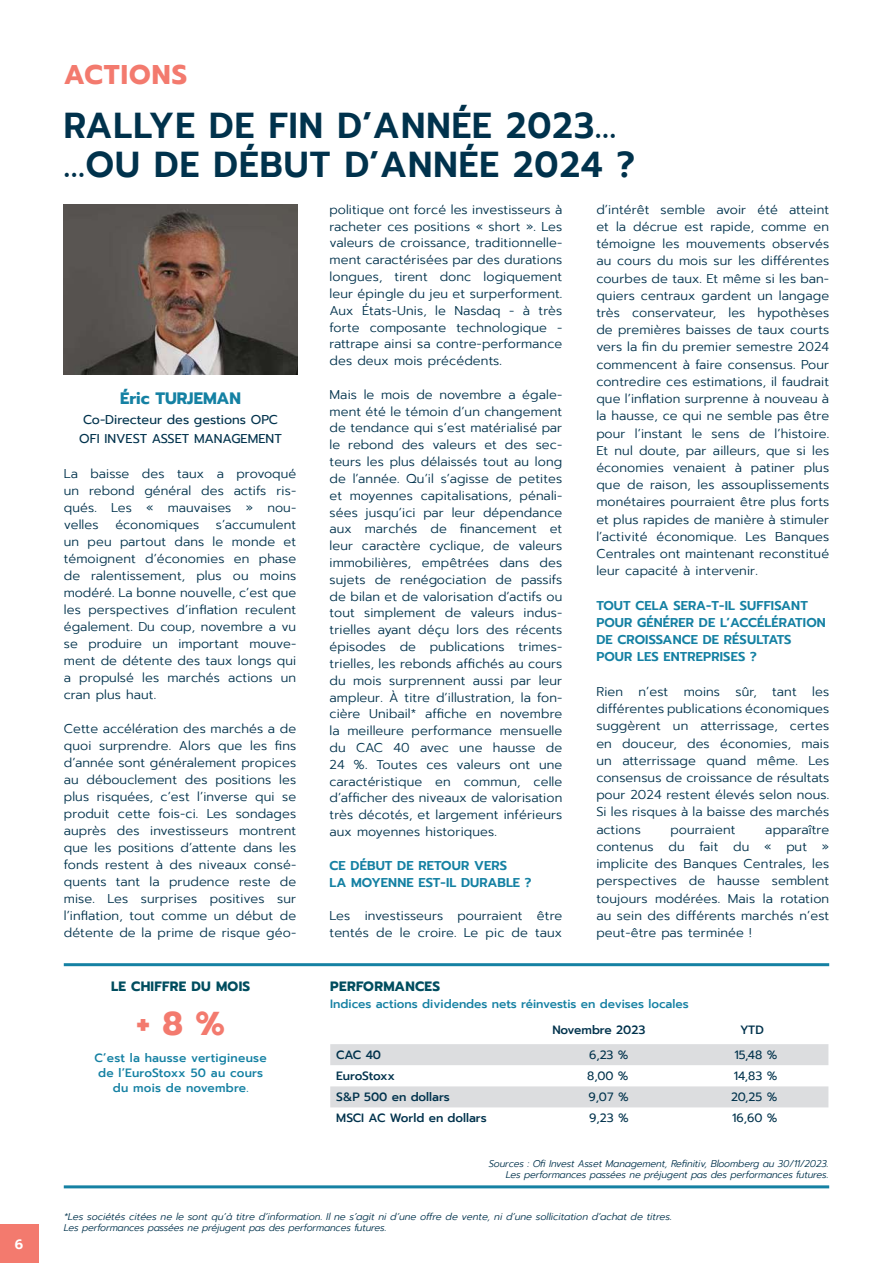
<style>
.page{position:relative;width:893px;height:1263px;background:#fff}
.page>*{position:absolute;margin:0;border:0;box-sizing:border-box;transform-origin:0 0}
.t1{font:600 36px/39px "Prompt";letter-spacing:.03em;color:#00324c}
.t2{font:700 33px "Prompt";color:#f37a6e}
.t3{font:700 27px "Prompt";letter-spacing:.04em;color:#f37a6e}
.t4{font:700 16.5px "Prompt";color:#1581a3}
.t5{font:700 13.5px "Prompt";letter-spacing:.02em;color:#004d5f}
.t6{font:600 13.5px "Prompt";color:#fff}
.t7{font:300 12.75px/16.8px "Prompt";letter-spacing:.01em;color:#00324c;text-align:justify}
.t8{font:600 12.75px/17.2px "Prompt";letter-spacing:.01em;color:#1581a3}
.t9{font:12.75px/18.6px "Prompt";color:#00324c;text-align:center}
.t10{font:500 12px/15px "Prompt";letter-spacing:.02em;color:#1581a3;text-align:center}
.t11{font:500 12px "Prompt";color:#00324c}
.t12{font:500 12px "Prompt";color:#1581a3}
.t13{font:12px "Prompt";color:#00324c}
.t14{font:500 12px "Prompt";letter-spacing:-.02em;color:#00324c}
.t15{font:italic 300 9.75px/11.2px "Prompt";letter-spacing:-.01em;color:#00324c}
</style>
<div class="page">
<div style="left:0;top:1225px;width:38px;height:38px;background:#f37a6e"></div>
<hr style="left:64px;top:1185px;width:765px;height:3px;background:#1581a3">
<hr style="left:64px;top:963px;width:765px;height:3px;background:#1581a3">
<img style="left:64px;top:204px;width:234px;height:170px">
<svg style="left:330px;top:1044px;width:498px;height:63px"></svg>
<p class="t6" style="left:15px;top:1234px;width:10px">6</p>
<h3 class="t3" style="left:64px;top:54px;width:125px">ACTIONS</h3>
<h1 class="t1" style="left:64px;top:106px;width:573px">RALLYE DE FIN D’ANNÉE 2023... ...OU DE DÉBUT D’ANNÉE 2024 ?</h1>
<p class="t4" style="left:120px;top:385px;width:122px">Éric TURJEMAN</p>
<p class="t9" style="left:79px;top:411px;width:204px">Co-Directeur des gestions OPC<br>OFI INVEST ASSET MANAGEMENT</p>
<p class="t7" style="left:64px;top:465px;width:234px">La baisse des taux a provoqué un rebond général des actifs ris&shy;qués. Les « mauvaises » nou&shy;velles</p>
<p class="t7" style="left:64px;top:516px;width:234px;text-indent:152px">s’accumulent un peu partout dans le monde et témoignent d’économies en phase de ralentissement, plus ou moins modéré. La bonne nouvelle, c’est que les perspectives d’inflation reculent également. Du coup, novembre a vu se produire un important mouve&shy;ment de détente des taux longs qui a propulsé les marchés actions un cran plus haut.</p>
<p class="t7" style="left:64px;top:720px;width:234px">Cette accélération des marchés a de quoi surprendre. Alors que les fins d’année sont généralement propices au débouclement des positions les plus risquées, c’est l’inverse qui se produit cette fois-ci. Les sondages auprès des investisseurs montrent que les positions d’attente dans les fonds restent à des niveaux consé&shy;quents tant la prudence reste de mise. Les surprises positives sur l’inflation, tout comme un début de détente de la prime de risque géo-</p>
<p class="t7" style="left:115px;top:516px;width:85px">économiques</p>
<p class="t5" style="left:111px;top:976px;width:141px">LE CHIFFRE DU MOIS</p>
<h2 class="t2" style="left:136px;top:998px;width:90px">+ 8 %</h2>
<p class="t10" style="left:95px;top:1051px;width:174px">C’est la hausse vertigineuse de l’EuroStoxx 50 au cours du mois de novembre.</p>
<p class="t7" style="left:329px;top:201px;width:234px">politique ont forcé les investisseurs à racheter ces positions « short ». Les valeurs de croissance, traditionnelle&shy;ment caractérisées par des durations longues, tirent donc logiquement leur épingle du jeu et surperforment.<br>Aux États-Unis, le Nasdaq - à très forte composante technologique - rattrape ainsi sa contre-performance des deux mois précédents.</p>
<p class="t7" style="left:329px;top:386px;width:234px">Mais le mois de novembre a égale&shy;ment été le témoin d’un changement de tendance qui s’est matérialisé par le rebond des valeurs et des sec&shy;teurs les plus délaissés tout au long de l’année. Qu’il s’agisse de petites et moyennes capitalisations, pénali&shy;sées jusqu’ici par leur dépendance aux marchés de financement et leur caractère cyclique, de valeurs immobilières, empêtrées dans des sujets de renégociation de passifs de bilan et de valorisation d’actifs ou tout simplement de valeurs indus&shy;trielles ayant déçu lors des récents épisodes de publications trimes&shy;trielles, les rebonds affichés au cours du mois surprennent aussi par leur ampleur. À titre d’illustration, la fon&shy;cière Unibail* affiche en novembre la meilleure performance mensuelle du CAC 40 avec une hausse de 24 %. Toutes ces valeurs ont une caractéristique en commun, celle d’afficher des niveaux de valorisation très décotés, et largement inférieurs aux moyennes historiques.</p>
<p class="t8" style="left:329px;top:857px;width:204px;line-height:16.8px">CE DÉBUT DE RETOUR VERS<br>LA MOYENNE EST-IL DURABLE ?</p>
<p class="t7" style="left:329px;top:907px;width:234px">Les investisseurs pourraient être tentés de le croire. Le pic de taux</p>
<p class="t7" style="left:596px;top:201px;width:234px;line-height:17.2px">d’intérêt semble avoir été atteint et la décrue est rapide, comme en témoigne les mouvements observés au cours du mois sur les différentes courbes de taux. Et même si les ban&shy;quiers centraux gardent un langage très conservateur, les hypothèses de premières baisses de taux courts vers la fin du premier semestre 2024 commencent à faire consensus. Pour contredire ces estimations, il faudrait que l’inflation surprenne à nouveau à la hausse, ce qui ne semble pas être pour l’instant le sens de l’histoire.<br>Et nul doute, par ailleurs, que si les économies venaient à patiner plus que de raison, les assouplissements monétaires pourraient être plus forts et plus rapides de manière à stimuler l’activité économique. Les Banques Centrales ont maintenant reconstitué leur capacité à intervenir.</p>
<p class="t8" style="left:596px;top:597px;width:231px">TOUT CELA SERA-T-IL SUFFISANT<br>POUR GÉNÉRER DE L’ACCÉLÉRATION<br>DE CROISSANCE DE RÉSULTATS<br>POUR LES ENTREPRISES ?</p>
<p class="t7" style="left:596px;top:683px;width:234px;line-height:17.2px">Rien n’est moins sûr, tant les différentes publications économiques suggèrent un atterrissage, certes en douceur, des économies, mais un atterrissage quand même. Les consensus de croissance de résultats pour 2024 restent élevés selon nous.<br>Si les risques à la baisse des marchés actions</p>
<p class="t7" style="left:596px;top:820px;width:234px;line-height:17.2px;text-indent:169px">apparaître contenus du fait du « put » implicite des Banques Centrales, les perspectives de hausse semblent toujours modérées. Mais la rotation au sein des différents marchés n’est peut-être pas terminée !</p>
<p class="t7" style="left:671px;top:821px;width:66px">pourraient</p>
<p class="t5" style="left:330px;top:976px;width:111px">PERFORMANCES</p>
<p class="t12" style="left:330px;top:995px;width:360px">Indices actions dividendes nets réinvestis en devises locales</p>
<p class="t11" style="left:552px;top:1021px;width:94px">Novembre 2023</p>
<p class="t11" style="left:740px;top:1021px;width:25px">YTD</p>
<p class="t11" style="left:336px;top:1046px;width:46px">CAC 40</p>
<p class="t13" style="left:589px;top:1046px;width:41px">6,23 %</p>
<p class="t13" style="left:734px;top:1046px;width:45px">15,48 %</p>
<p class="t14" style="left:336px;top:1067px;width:60px">EuroStoxx</p>
<p class="t13" style="left:587px;top:1067px;width:43px">8,00 %</p>
<p class="t13" style="left:734px;top:1067px;width:45px">14,83 %</p>
<p class="t11" style="left:336px;top:1089px;width:115px">S&amp;P 500 en dollars</p>
<p class="t13" style="left:589px;top:1089px;width:41px">9,07 %</p>
<p class="t13" style="left:731px;top:1089px;width:48px">20,25 %</p>
<p class="t11" style="left:336px;top:1110px;width:152px">MSCI AC World en dollars</p>
<p class="t13" style="left:589px;top:1110px;width:41px">9,23 %</p>
<p class="t13" style="left:732px;top:1110px;width:47px">16,60 %</p>
<p class="t15" style="left:489px;top:1157px;width:341px;text-align:right">Sources : Ofi Invest Asset Management, Refinitiv, Bloomberg au 30/11/2023.<br>Les performances passées ne préjugent pas des performances futures.</p>
<p class="t15" style="left:64px;top:1211px;width:610px">*Les sociétés citées ne le sont qu’à titre d’information. Il ne s’agit ni d’une offre de vente, ni d’une sollicitation d’achat de titres.<br>Les performances passées ne préjugent pas des performances futures.</p>
</div>
